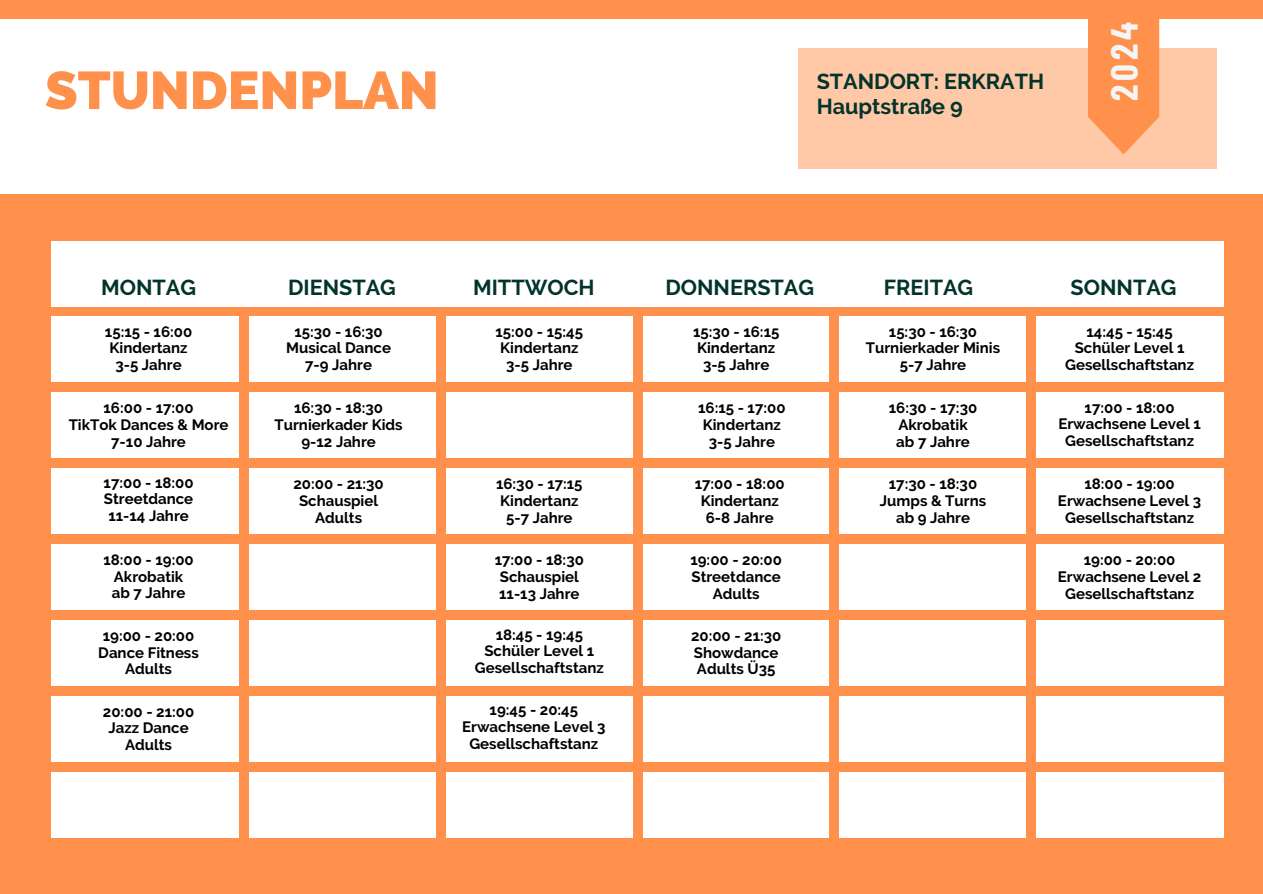
<style>
.page{position:relative;width:1263px;height:894px;background:#fff}
.page>*{position:absolute;margin:0;border:0;box-sizing:border-box;transform-origin:0 0}
.t1{font:800 52.95px "Raleway";color:#ff914d}
.t2{font:700 36.9px "Barlow Condensed";color:#f5f5f5}
.t3{font:700 21.6px/24.8px "Raleway";color:#02342b}
.t4{font:700 15px "Raleway";color:#000}
</style>
<div class="page">
<div style="left:0;top:0;width:1263px;height:893px;background:#ff914d"></div>
<div style="left:0;top:20px;width:1263px;height:174px;background:#fff"></div>
<div style="left:51px;top:241px;width:1173px;height:65px;background:#fff"></div>
<div style="left:51px;top:317px;width:1173px;height:65px;background:#fff"></div>
<div style="left:51px;top:392px;width:1173px;height:66px;background:#fff"></div>
<div style="left:51px;top:468px;width:1173px;height:66px;background:#fff"></div>
<div style="left:51px;top:544px;width:1173px;height:66px;background:#fff"></div>
<div style="left:51px;top:620px;width:1173px;height:65px;background:#fff"></div>
<div style="left:51px;top:696px;width:1173px;height:65px;background:#fff"></div>
<div style="left:51px;top:772px;width:1173px;height:65px;background:#fff"></div>
<div style="left:799px;top:48px;width:418px;height:120px;background:#ffc8a6"></div>
<div style="left:240px;top:308px;width:9px;height:529px;background:#ff914d"></div>
<div style="left:436px;top:308px;width:9px;height:529px;background:#ff914d"></div>
<div style="left:633px;top:308px;width:9px;height:529px;background:#ff914d"></div>
<div style="left:830px;top:308px;width:9px;height:529px;background:#ff914d"></div>
<div style="left:1026px;top:308px;width:9px;height:529px;background:#ff914d"></div>
<div style="left:1088px;top:0;width:71px;height:154px;background:#ff914d"></div>
<h2 class="t1" style="left:45px;top:59px;width:395px">STUNDENPLAN</h2>
<h3 class="t3" style="left:817px;top:69px;width:229px">STANDORT: ERKRATH<br>Hauptstraße 9</h3>
<h3 class="t2" style="left:1101px;top:101px;width:81px;rotate:-90deg">2024</h3>
<h3 class="t3" style="left:101px;top:274px;width:96px">MONTAG</h3>
<h1 class="t3" style="left:288px;top:274px;width:109px">DIENSTAG</h1>
<h4 class="t3" style="left:473px;top:274px;width:123px">MITTWOCH</h4>
<h3 class="t3" style="left:665px;top:274px;width:150px">DONNERSTAG</h3>
<h3 class="t3" style="left:884px;top:274px;width:91px">FREITAG</h3>
<h3 class="t3" style="left:1070px;top:274px;width:107px">SONNTAG</h3>
<p class="t4" style="left:105px;top:322px;width:89px">15:15 - 16:00</p>
<p class="t4" style="left:110px;top:339px;width:80px">Kindertanz</p>
<p class="t4" style="left:115px;top:356px;width:68px">3-5 Jahre</p>
<p class="t4" style="left:104px;top:398px;width:92px">16:00 - 17:00</p>
<p class="t4" style="left:69px;top:415px;width:161px">TikTok Dances &amp; More</p>
<p class="t4" style="left:111px;top:432px;width:76px">7-10 Jahre</p>
<p class="t4" style="left:104px;top:473px;width:91px">17:00 - 18:00</p>
<p class="t4" style="left:104px;top:490px;width:91px">Streetdance</p>
<p class="t4" style="left:108px;top:507px;width:82px">11-14 Jahre</p>
<p class="t4" style="left:103px;top:550px;width:92px">18:00 - 19:00</p>
<p class="t4" style="left:114px;top:567px;width:71px">Akrobatik</p>
<p class="t4" style="left:112px;top:584px;width:75px">ab 7 Jahre</p>
<p class="t4" style="left:103px;top:626px;width:93px">19:00 - 20:00</p>
<p class="t4" style="left:98px;top:643px;width:102px">Dance Fitness</p>
<p class="t4" style="left:125px;top:660px;width:48px">Adults</p>
<p class="t4" style="left:103px;top:702px;width:93px">20:00 - 21:00</p>
<p class="t4" style="left:109px;top:719px;width:82px">Jazz Dance</p>
<p class="t4" style="left:125px;top:736px;width:48px">Adults</p>
<p class="t4" style="left:295px;top:322px;width:90px">15:30 - 16:30</p>
<p class="t4" style="left:286px;top:339px;width:106px">Musical Dance</p>
<p class="t4" style="left:305px;top:356px;width:68px">7-9 Jahre</p>
<p class="t4" style="left:294px;top:398px;width:90px">16:30 - 18:30</p>
<p class="t4" style="left:275px;top:415px;width:130px">Turnierkader Kids</p>
<p class="t4" style="left:301px;top:432px;width:76px">9-12 Jahre</p>
<p class="t4" style="left:293px;top:474px;width:92px">20:00 - 21:30</p>
<p class="t4" style="left:299px;top:491px;width:81px">Schauspiel</p>
<p class="t4" style="left:315px;top:508px;width:48px">Adults</p>
<p class="t4" style="left:496px;top:322px;width:89px">15:00 - 15:45</p>
<p class="t4" style="left:500px;top:339px;width:80px">Kindertanz</p>
<p class="t4" style="left:506px;top:356px;width:68px">3-5 Jahre</p>
<p class="t4" style="left:496px;top:474px;width:88px">16:30 - 17:15</p>
<p class="t4" style="left:500px;top:491px;width:80px">Kindertanz</p>
<p class="t4" style="left:506px;top:508px;width:68px">5-7 Jahre</p>
<p class="t4" style="left:495px;top:551px;width:91px">17:00 - 18:30</p>
<p class="t4" style="left:500px;top:567px;width:81px">Schauspiel</p>
<p class="t4" style="left:499px;top:584px;width:82px">11-13 Jahre</p>
<p class="t4" style="left:496px;top:625px;width:89px">18:45 - 19:45</p>
<p class="t4" style="left:484px;top:642px;width:111px">Schüler Level 1</p>
<p class="t4" style="left:475px;top:659px;width:130px">Gesellschaftstanz</p>
<p class="t4" style="left:490px;top:701px;width:90px">19:45 - 20:45</p>
<p class="t4" style="left:462px;top:718px;width:145px">Erwachsene Level 3</p>
<p class="t4" style="left:469px;top:735px;width:130px">Gesellschaftstanz</p>
<p class="t4" style="left:693px;top:322px;width:88px">15:30 - 16:15</p>
<p class="t4" style="left:697px;top:339px;width:80px">Kindertanz</p>
<p class="t4" style="left:703px;top:356px;width:68px">3-5 Jahre</p>
<p class="t4" style="left:698px;top:398px;width:89px">16:15 - 17:00</p>
<p class="t4" style="left:703px;top:415px;width:80px">Kindertanz</p>
<p class="t4" style="left:709px;top:432px;width:68px">3-5 Jahre</p>
<p class="t4" style="left:695px;top:474px;width:91px">17:00 - 18:00</p>
<p class="t4" style="left:701px;top:491px;width:80px">Kindertanz</p>
<p class="t4" style="left:706px;top:508px;width:69px">6-8 Jahre</p>
<p class="t4" style="left:690px;top:551px;width:93px">19:00 - 20:00</p>
<p class="t4" style="left:692px;top:567px;width:91px">Streetdance</p>
<p class="t4" style="left:713px;top:584px;width:48px">Adults</p>
<p class="t4" style="left:691px;top:626px;width:92px">20:00 - 21:30</p>
<p class="t4" style="left:694px;top:643px;width:86px">Showdance</p>
<p class="t4" style="left:697px;top:660px;width:80px">Adults Ü35</p>
<p class="t4" style="left:889px;top:322px;width:90px">15:30 - 16:30</p>
<p class="t4" style="left:866px;top:339px;width:136px">Turnierkader Minis</p>
<p class="t4" style="left:900px;top:356px;width:68px">5-7 Jahre</p>
<p class="t4" style="left:889px;top:398px;width:90px">16:30 - 17:30</p>
<p class="t4" style="left:898px;top:415px;width:71px">Akrobatik</p>
<p class="t4" style="left:896px;top:432px;width:75px">ab 7 Jahre</p>
<p class="t4" style="left:889px;top:474px;width:90px">17:30 - 18:30</p>
<p class="t4" style="left:880px;top:491px;width:108px">Jumps &amp; Turns</p>
<p class="t4" style="left:896px;top:508px;width:75px">ab 9 Jahre</p>
<p class="t4" style="left:1086px;top:322px;width:88px">14:45 - 15:45</p>
<p class="t4" style="left:1075px;top:339px;width:111px">Schüler Level 1</p>
<p class="t4" style="left:1065px;top:356px;width:130px">Gesellschaftstanz</p>
<p class="t4" style="left:1085px;top:398px;width:91px">17:00 - 18:00</p>
<p class="t4" style="left:1058px;top:415px;width:144px">Erwachsene Level 1</p>
<p class="t4" style="left:1065px;top:432px;width:130px">Gesellschaftstanz</p>
<p class="t4" style="left:1084px;top:474px;width:92px">18:00 - 19:00</p>
<p class="t4" style="left:1058px;top:491px;width:145px">Erwachsene Level 3</p>
<p class="t4" style="left:1065px;top:508px;width:130px">Gesellschaftstanz</p>
<p class="t4" style="left:1084px;top:551px;width:93px">19:00 - 20:00</p>
<p class="t4" style="left:1058px;top:567px;width:145px">Erwachsene Level 2</p>
<p class="t4" style="left:1065px;top:584px;width:130px">Gesellschaftstanz</p>
</div>
